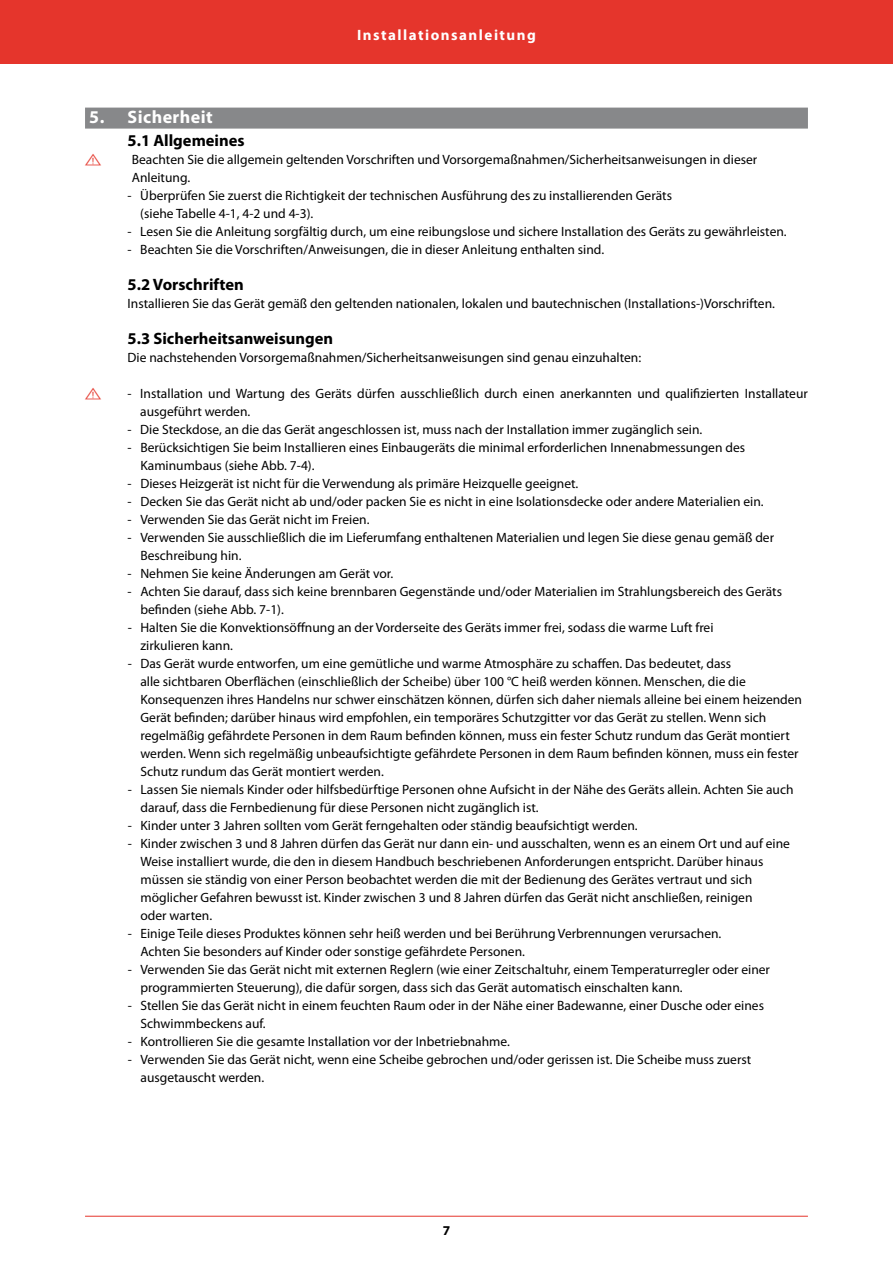
<style>
.page{position:relative;width:893px;height:1263px;background:#fff}
.page>*{position:absolute;margin:0;border:0;box-sizing:border-box;transform-origin:0 0}
.t1{font:700 18px "Myriad Pro";letter-spacing:.025em;color:#fff}
.t2{font:700 16.5px "Myriad Pro";color:#000}
.t3{font:700 15px "Myriad Pro";letter-spacing:.1em;color:#fff}
.t4{font:13.5px/18px "Myriad Pro";color:#000}
.t5{font:700 13.5px "Myriad Pro";color:#000}
.s1{color:#e64339}
</style>
<div class="page">
<div style="left:85px;top:108px;width:723px;height:21px;background:#87888a"></div>
<hr style="left:85px;top:1216px;width:723px;height:1px;background:#e5352c">
<div style="left:0;top:0;width:893px;height:64px;background:#e5352c"></div>
<p class="t3" style="left:296px;top:25px;width:303px">installatie- en gebruikershandleiding</p>
<p class="t3" style="left:357px;top:25px;width:180px">Installationsanleitung</p>
<h1 class="t1" style="left:89px;top:105px;width:125px">5. Sicherheit</h1>
<p class="t2" style="left:128px;top:129px;width:119px">5.1 Allgemeines</p>
<p class="t4" style="left:132px;top:150px;width:627px;text-indent:-47px"><span class="s1">✓</span> Beachten Sie die allgemein geltenden Vorschriften und Vorsorgemaßnahmen/Sicherheitsanweisungen in dieser<br>Anleitung.</p>
<p class="t4" style="left:140px;top:186px;width:533px;text-indent:-13px">- Überprüfen Sie zuerst die Richtigkeit der technischen Ausführung des zu installierenden Geräts (siehe Tabelle 4-1, 4-2 und 4-3).</p>
<p class="t4" style="left:128px;top:222px;width:661px">- Lesen Sie die Anleitung sorgfältig durch, um eine reibungslose und sichere Installation des Geräts zu gewährleisten.</p>
<p class="t4" style="left:128px;top:240px;width:478px">- Beachten Sie die Vorschriften/Anweisungen, die in dieser Anleitung enthalten sind.</p>
<p class="t2" style="left:128px;top:273px;width:118px">5.2 Vorschriften</p>
<p class="t4" style="left:128px;top:294px;width:649px">Installieren Sie das Gerät gemäß den geltenden nationalen, lokalen und bautechnischen (Installations-)Vorschriften.</p>
<p class="t2" style="left:128px;top:327px;width:207px">5.3 Sicherheitsanweisungen</p>
<p class="t4" style="left:128px;top:348px;width:515px">Die nachstehenden Vorsorgemaßnahmen/Sicherheitsanweisungen sind genau einzuhalten:</p>
<p class="t4" style="left:140px;top:384px;width:669px;text-indent:-55px"><span class="s1">✓</span> - Installation und Wartung des Geräts dürfen ausschließlich durch einen anerkannten und qualifizierten Installateur ausgeführt werden.</p>
<p class="t4" style="left:128px;top:420px;width:576px">- Die Steckdose, an die das Gerät angeschlossen ist, muss nach der Installation immer zugänglich sein.</p>
<p class="t4" style="left:140px;top:438px;width:606px;text-indent:-13px">- Berücksichtigen Sie beim Installieren eines Einbaugeräts die minimal erforderlichen Innenabmessungen des<br>Kaminumbaus (siehe Abb. 7-4).</p>
<p class="t4" style="left:128px;top:474px;width:452px">- Dieses Heizgerät ist nicht für die Verwendung als primäre Heizquelle geeignet.</p>
<p class="t4" style="left:128px;top:492px;width:637px">- Decken Sie das Gerät nicht ab und/oder packen Sie es nicht in eine Isolationsdecke oder andere Materialien ein.</p>
<p class="t4" style="left:128px;top:510px;width:243px">- Verwenden Sie das Gerät nicht im Freien.</p>
<p class="t4" style="left:140px;top:528px;width:635px;text-indent:-13px">- Verwenden Sie ausschließlich die im Lieferumfang enthaltenen Materialien und legen Sie diese genau gemäß der<br>Beschreibung hin.</p>
<p class="t4" style="left:128px;top:564px;width:267px">- Nehmen Sie keine Änderungen am Gerät vor.</p>
<p class="t4" style="left:140px;top:582px;width:643px;text-indent:-13px">- Achten Sie darauf, dass sich keine brennbaren Gegenstände und/oder Materialien im Strahlungsbereich des Geräts befinden (siehe Abb. 7-1).</p>
<p class="t4" style="left:140px;top:618px;width:575px;text-indent:-13px">- Halten Sie die Konvektionsöffnung an der Vorderseite des Geräts immer frei, sodass die warme Luft frei zirkulieren kann.</p>
<p class="t4" style="left:140px;top:654px;width:663px;text-indent:-13px">- Das Gerät wurde entworfen, um eine gemütliche und warme Atmosphäre zu schaffen. Das bedeutet, dass<br>alle sichtbaren Oberflächen (einschließlich der Scheibe) über 100 °C heiß werden können. Menschen, die die Konsequenzen ihres Handelns nur schwer einschätzen können, dürfen sich daher niemals alleine bei einem heizenden Gerät befinden; darüber hinaus wird empfohlen, ein temporäres Schutzgitter vor das Gerät zu stellen. Wenn sich regelmäßig gefährdete Personen in dem Raum befinden können, muss ein fester Schutz rundum das Gerät montiert werden. Wenn sich regelmäßig unbeaufsichtigte gefährdete Personen in dem Raum befinden können, muss ein fester Schutz rundum das Gerät montiert werden.</p>
<p class="t4" style="left:140px;top:780px;width:655px;text-indent:-13px">- Lassen Sie niemals Kinder oder hilfsbedürftige Personen ohne Aufsicht in der Nähe des Geräts allein. Achten Sie auch darauf, dass die Fernbedienung für diese Personen nicht zugänglich ist.</p>
<p class="t4" style="left:128px;top:816px;width:511px">- Kinder unter 3 Jahren sollten vom Gerät ferngehalten oder ständig beaufsichtigt werden.</p>
<p class="t4" style="left:140px;top:834px;width:651px;text-indent:-13px">- Kinder zwischen 3 und 8 Jahren dürfen das Gerät nur dann ein- und ausschalten, wenn es an einem Ort und auf eine Weise installiert wurde, die den in diesem Handbuch beschriebenen Anforderungen entspricht. Darüber hinaus müssen sie ständig von einer Person beobachtet werden die mit der Bedienung des Gerätes vertraut und sich möglicher Gefahren bewusst ist. Kinder zwischen 3 und 8 Jahren dürfen das Gerät nicht anschließen, reinigen<br>oder warten.</p>
<p class="t4" style="left:140px;top:924px;width:582px;text-indent:-13px">- Einige Teile dieses Produktes können sehr heiß werden und bei Berührung Verbrennungen verursachen.<br>Achten Sie besonders auf Kinder oder sonstige gefährdete Personen.</p>
<p class="t4" style="left:141px;top:960px;width:631px;text-indent:-13px">- Verwenden Sie das Gerät nicht mit externen Reglern (wie einer Zeitschaltuhr, einem Temperaturregler oder einer programmierten Steuerung), die dafür sorgen, dass sich das Gerät automatisch einschalten kann.</p>
<p class="t4" style="left:141px;top:996px;width:625px;text-indent:-13px">- Stellen Sie das Gerät nicht in einem feuchten Raum oder in der Nähe einer Badewanne, einer Dusche oder eines<br>Schwimmbeckens auf.</p>
<p class="t4" style="left:128px;top:1032px;width:384px">- Kontrollieren Sie die gesamte Installation vor der Inbetriebnahme.</p>
<p class="t4" style="left:141px;top:1050px;width:612px;text-indent:-13px">- Verwenden Sie das Gerät nicht, wenn eine Scheibe gebrochen und/oder gerissen ist. Die Scheibe muss zuerst ausgetauscht werden.</p>
<p class="t5" style="left:443px;top:1221px;width:9px">7</p>
</div>
